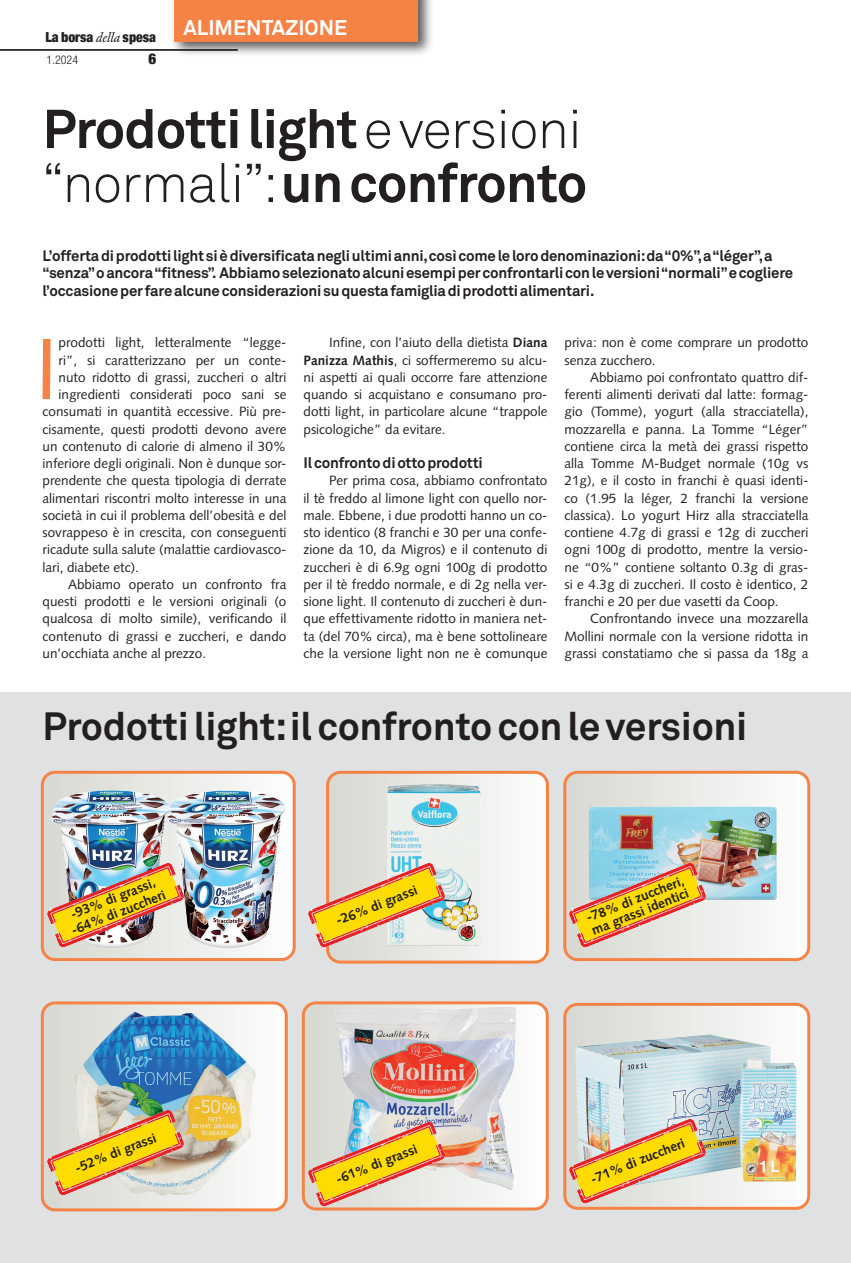
<style>
.page{position:relative;width:851px;height:1263px;background:#fff}
.page>*{position:absolute;margin:0;border:0;box-sizing:border-box;transform-origin:0 0}
._011_Testo_iniziale{font:86.85px "Syntax";color:#f58345}
._017_Titolo_40{font:700 54px/54px "Akkurat Std";letter-spacing:-.02em;color:#231f20}
._018_Titolo_28{font:700 39px "Akkurat Std";letter-spacing:-.01em;color:#231f20}
._101_Titolo_Rubrica{font:700 21px "Akkurat Std";color:#fff}
._015_Introduzione_piccola{font:700 15px/17.2px "Akkurat Std";letter-spacing:-.015em;color:#231f20}
.t1{font:900 condensed 15px "Helvetica Neue";color:#231f20}
.t2{font:900 condensed 13.8px "Helvetica Neue";color:#231f20}
._010_Testo{font:13.5px/17.2px "Syntax";color:#231f20;text-align:justify}
._011_Testo_iniziale-2{font:13.5px "Syntax";color:#231f20}
._010_Testo-2{font:700 13.5px "Syntax";color:#231f20}
.t3{font:300 condensed 12px "Helvetica Neue";color:#231f20}
.s1{font-family:"Garamond BE";font-weight:400;font-style:italic;font-stretch:normal}
.s2{font-weight:300}
.s3{font-weight:700}
</style>
<div class="page">
<div style="left:170px;top:0;width:264px;height:58px;background:#231f20;opacity:.75"></div>
<div style="left:174px;top:0;width:244px;height:41px;background:#f58345"></div>
<div style="left:0;top:692px;width:850px;height:571px;background:#e0e1e3"></div>
<svg style="left:567px;top:1007px;width:239px;height:199px"></svg>
<img style="left:568px;top:1025px;width:237px;height:166px">
<div style="left:563px;top:1003px;width:247px;height:207px;border:3px solid #f58345;border-radius:13px"></div>
<svg style="left:42px;top:1005px;width:242px;height:205px"></svg>
<img style="left:65px;top:1006px;width:199px;height:199px">
<div style="left:41px;top:1001px;width:247px;height:210px;border:3px solid #f58345;border-radius:13px"></div>
<svg style="left:42px;top:772px;width:250px;height:185px"></svg>
<img style="left:47px;top:784px;width:243px;height:167px">
<div style="left:41px;top:771px;width:255px;height:190px;border:3px solid #f58345;border-radius:13px"></div>
<svg style="left:306px;top:1005px;width:241px;height:204px"></svg>
<img style="left:328px;top:1005px;width:194px;height:186px">
<div style="left:302px;top:1001px;width:246px;height:209px;border:3px solid #f58345;border-radius:13px"></div>
<svg style="left:567px;top:772px;width:239px;height:185px"></svg>
<img style="left:585px;top:802px;width:197px;height:104px">
<div style="left:563px;top:771px;width:247px;height:190px;border:3px solid #f58345;border-radius:13px"></div>
<img style="left:43px;top:859px;width:145px;height:92px">
<svg style="left:326px;top:772px;width:221px;height:190px"></svg>
<img style="left:308px;top:859px;width:141px;height:92px">
<img style="left:564px;top:859px;width:146px;height:92px">
<img style="left:43px;top:1107px;width:145px;height:92px">
<img style="left:303px;top:1118px;width:146px;height:92px">
<img style="left:564px;top:1115px;width:146px;height:92px">
<hr style="left:0;top:50px;width:238px;height:1px;background:#231f20">
<p class="t2" style="left:45px;top:25px;width:112px">La borsa <span class="s1">della</span> spesa</p>
<p class="t3" style="left:46px;top:53px;width:33px">1.2024</p>
<p class="t1" style="left:148px;top:46px;width:9px">6</p>
<p class="_101_Titolo_Rubrica" style="left:183px;top:15px;width:165px">ALIMENTAZIONE</p>
<p class="_017_Titolo_40" style="left:43px;top:101px;width:546px">Prodotti light <span class="s2">e versioni “normali”:</span> un confronto</p>
<p class="_015_Introduzione_piccola" style="left:43px;top:247px;width:752px">L’offerta di prodotti light si è diversificata negli ultimi anni, così come le loro denominazioni: da “0%”, a “léger”, a “senza” o ancora “fitness”. Abbiamo selezionato alcuni esempi per confrontarli con le versioni “normali” e cogliere l’occasione per fare alcune considerazioni su questa famiglia di prodotti alimentari.</p>
<p class="_011_Testo_iniziale" style="left:34px;top:318px;width:26px">I</p>
<p class="_011_Testo_iniziale-2" style="left:59px;top:335px;width:229px">prodotti light, letteralmente “legge-</p>
<p class="_010_Testo" style="left:303px;top:334px;width:245px;text-indent:26px">Infine, con l’aiuto della dietista <span class="s3">Diana Panizza Mathis</span>, ci soffermeremo su alcu&shy;ni aspetti ai quali occorre fare attenzione quando si acquistano e consumano pro&shy;dotti light, in particolare alcune “trappole psicologiche” da evitare.</p>
<p class="_015_Introduzione_piccola" style="left:303px;top:454px;width:181px">Il confronto di otto prodotti</p>
<p class="_010_Testo" style="left:303px;top:472px;width:245px;text-indent:26px">Per prima cosa, abbiamo confrontato il tè freddo al limone light con quello nor&shy;male. Ebbene, i due prodotti hanno un co&shy;sto identico (8 franchi e 30 per una confe&shy;zione da 10, da Migros) e il contenuto di zuccheri è di 6.9g ogni 100g di prodotto per il tè freddo normale, e di 2g nella ver&shy;sione light. Il contenuto di zuccheri è dun&shy;que effettivamente ridotto in maniera net&shy;ta (del 70% circa), ma è bene sottolineare che la versione light non ne è comunque</p>
<p class="_010_Testo" style="left:564px;top:334px;width:245px">priva: non è come comprare un prodotto senza zucchero.</p>
<p class="_010_Testo" style="left:564px;top:369px;width:245px;text-indent:26px">Abbiamo poi confrontato quattro dif&shy;ferenti alimenti derivati dal latte: formag&shy;gio (Tomme), yogurt (alla stracciatella), mozzarella e panna. La Tomme “Léger” contiene circa la metà dei grassi rispetto alla Tomme M-Budget normale (10g vs 21g), e il costo in franchi è quasi identi&shy;co (1.95 la léger, 2 franchi la versione classica). Lo yogurt Hirz alla stracciatella contiene 4.7g di grassi e 12g di zuccheri ogni 100g di prodotto, mentre la versio&shy;ne “0%” contiene soltanto 0.3g di gras&shy;si e 4.3g di zuccheri. Il costo è identico, 2 franchi e 20 per due vasetti da Coop.</p>
<p class="_010_Testo" style="left:564px;top:610px;width:245px;text-indent:26px">Confrontando invece una mozzarella Mollini normale con la versione ridotta in grassi constatiamo che si passa da 18g a</p>
<p class="_011_Testo_iniziale-2" style="left:59px;top:352px;width:229px">ri”, si caratterizzano per un conte-</p>
<p class="_011_Testo_iniziale-2" style="left:59px;top:369px;width:229px">nuto ridotto di grassi, zuccheri o altri</p>
<p class="_011_Testo_iniziale-2" style="left:59px;top:386px;width:229px">ingredienti considerati poco sani se</p>
<p class="_011_Testo_iniziale-2" style="left:43px;top:404px;width:245px">consumati in quantità eccessive. Più pre-</p>
<p class="_011_Testo_iniziale-2" style="left:43px;top:421px;width:245px">cisamente, questi prodotti devono avere</p>
<p class="_011_Testo_iniziale-2" style="left:43px;top:438px;width:245px">un contenuto di calorie di almeno il 30%</p>
<p class="_011_Testo_iniziale-2" style="left:43px;top:455px;width:245px">inferiore degli originali. Non è dunque sor-</p>
<p class="_011_Testo_iniziale-2" style="left:43px;top:473px;width:245px">prendente che questa tipologia di derrate</p>
<p class="_011_Testo_iniziale-2" style="left:43px;top:490px;width:245px">alimentari riscontri molto interesse in una</p>
<p class="_011_Testo_iniziale-2" style="left:43px;top:507px;width:245px">società in cui il problema dell’obesità e del</p>
<p class="_011_Testo_iniziale-2" style="left:43px;top:524px;width:245px">sovrappeso è in crescita, con conseguenti</p>
<p class="_011_Testo_iniziale-2" style="left:43px;top:542px;width:245px">ricadute sulla salute (malattie cardiovasco-</p>
<p class="_011_Testo_iniziale-2" style="left:43px;top:559px;width:98px">lari, diabete etc).</p>
<p class="_010_Testo" style="left:43px;top:576px;width:245px;text-indent:26px">Abbiamo operato un confronto fra questi prodotti e le versioni originali (o qualcosa di molto simile), verificando il contenuto di grassi e zuccheri, e dando un’occhiata anche al prezzo.</p>
<p class="_018_Titolo_28" style="left:43px;top:702px;width:706px">Prodotti light: il confronto con le versioni</p>
<p class="_010_Testo-2" style="left:69px;top:923px;width:102px;rotate:-21deg">-64% di zuccheri</p>
<p class="_010_Testo-2" style="left:333px;top:913px;width:88px;rotate:-21deg">-26% di grassi</p>
<p class="_010_Testo-2" style="left:584px;top:910px;width:105px;rotate:-21deg">-78% di zuccheri,</p>
<p class="_010_Testo-2" style="left:68px;top:907px;width:92px;rotate:-21deg">-93% di grassi,</p>
<p class="_010_Testo-2" style="left:589px;top:923px;width:105px;rotate:-21deg">ma grassi identici</p>
<p class="_010_Testo-2" style="left:73px;top:1161px;width:88px;rotate:-21deg">-52% di grassi</p>
<p class="_010_Testo-2" style="left:333px;top:1172px;width:88px;rotate:-21deg">-61% di grassi</p>
<p class="_010_Testo-2" style="left:588px;top:1171px;width:102px;rotate:-21deg">-71% di zuccheri</p>
</div>
